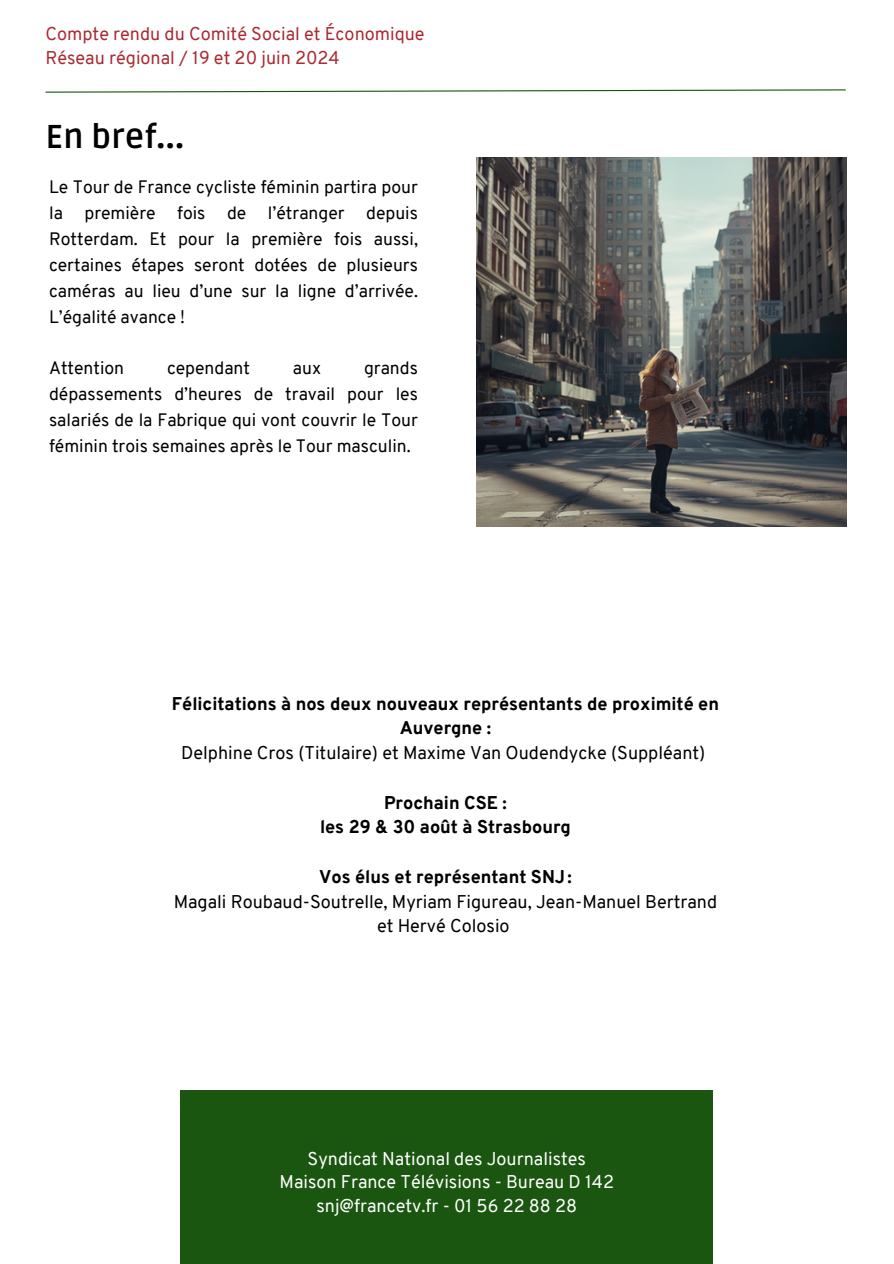
<style>
.page{position:relative;width:894px;height:1264px;background:#fff}
.page>*{position:absolute;margin:0;border:0;box-sizing:border-box;transform-origin:0 0}
.t1{font:700 33px "Ruda";color:#000}
.t2{font:800 18px/24.8px "Overpass";color:#000;text-align:center}
.t3{font:18px/24.8px "Overpass";color:#000;text-align:center}
.t4{font:18px/23.7px "Overpass";color:#fff;text-align:center}
.t5{font:18px/24.8px "Overpass";color:#ab2b32}
.t6{font:17.55px/25.8px "Overpass";color:#000;text-align:justify}
.t7{font:800 13.65px "Overpass";color:#fff}
.s1{font-family:"Noto Sans Gurmukhi"}
.s2{font-weight:400}
.s3{font-weight:800}
</style>
<div class="page">
<svg style="left:45px;top:89px;width:801px;height:4px"></svg>
<div style="left:181px;top:1090px;width:531px;height:173px;background:#1a560f"></div>
<img style="left:476px;top:158px;width:369px;height:369px">
<h1 class="t5" style="left:45px;top:23px;width:380px">Compte rendu du Comité Social et Économique<br>Réseau régional / 19 et 20 juin 2024</h1>
<h3 class="t1" style="left:45px;top:118px;width:140px">En bref<span class="s1">…</span></h3>
<h2 class="t6" style="left:49px;top:176px;width:370px">Le Tour de France cycliste féminin partira pour la première fois de l’étranger depuis Rotterdam. Et pour la première fois aussi, certaines étapes seront dotées de plusieurs caméras au lieu d’une sur la ligne d’arrivée.<br>L’égalité avance !</h2>
<h3 class="t6" style="left:49px;top:357px;width:77px">Attention</h3>
<h3 class="t6" style="left:167px;top:357px;width:84px">cependant</h3>
<h3 class="t6" style="left:293px;top:357px;width:30px">aux</h3>
<h3 class="t6" style="left:49px;top:357px;width:370px;text-indent:315px">grands dépassements d’heures de travail pour les salariés de la Fabrique qui vont couvrir le Tour féminin trois semaines après le Tour masculin.</h3>
<h3 class="t2" style="left:172px;top:692px;width:548px">Félicitations à nos deux nouveaux représentants de proximité en<br>Auvergne :<br><span class="s2">Delphine Cros (Titulaire) et Maxime Van Oudendycke (Suppléant)</span></h3>
<h3 class="t2" style="left:320px;top:791px;width:252px">Prochain CSE :<br>les 29 &amp; 30 août à Strasbourg</h3>
<p class="t3" style="left:174px;top:866px;width:545px"><span class="s3">Vos élus et représentant SNJ:<br></span>Magali Roubaud-Soutrelle, Myriam Figureau, Jean-Manuel Bertrand et Hervé Colosio</p>
<h3 class="t4" style="left:279px;top:1148px;width:336px">Syndicat National des Journalistes<br>Maison France Télévisions - Bureau D 142 snj@francetv.fr - 01 56 22 88 28</h3>
<p class="t7" style="left:334px;top:1198px;width:223px">Syndicat National des Journalistes</p>
</div>
